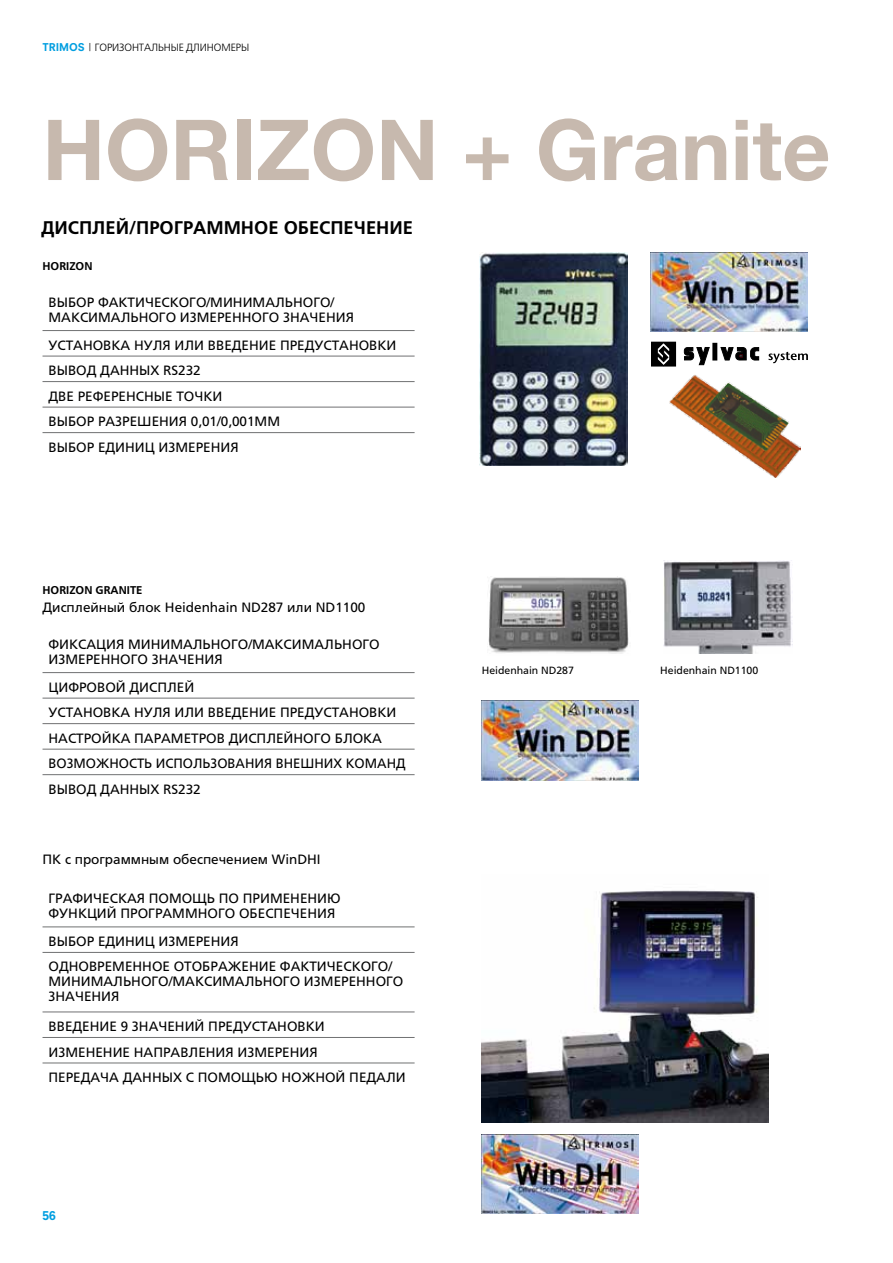
<style>
.page{position:relative;width:893px;height:1263px;background:#fff}
.page>*{position:absolute;margin:0;border:0;box-sizing:border-box;transform-origin:0 0}
.t1{font:700 84.15px "Helvetica Neue";color:#c7b9ae}
.t2{font:700 18.3px "Frutiger LTCYR";color:#000}
.t3{font:13.5px/25.5px "Frutiger LTCYR";color:#000}
.t4{font:800 12px "Neuzeit S";color:#009ee0}
.t5{font:700 11.25px "Frutiger LTCYR";color:#000}
.t6{font:10.5px "Frutiger LTCYR";color:#000}
.t7{font:300 10.5px "Frutiger LTCYR";letter-spacing:-.005em;color:#000}
.s1{font-family:"Neuzeit S";font-weight:800;color:#009ee0}
.s2{font-family:"Neuzeit S";font-weight:400}
</style>
<div class="page">
<img style="left:651px;top:252px;width:157px;height:80px">
<img style="left:482px;top:701px;width:157px;height:79px">
<img style="left:482px;top:1134px;width:157px;height:80px">
<img style="left:482px;top:890px;width:287px;height:233px">
<img style="left:488px;top:576px;width:141px;height:78px">
<img style="left:663px;top:561px;width:129px;height:93px">
<img style="left:669px;top:375px;width:131px;height:102px">
<svg style="left:768px;top:352px;width:40px;height:11px"></svg>
<svg style="left:721px;top:347px;width:38px;height:13px"></svg>
<div style="left:713px;top:343px;width:4px;height:17px;border:1px solid #000"></div>
<svg style="left:684px;top:347px;width:25px;height:18px"></svg>
<div style="left:651px;top:342px;width:25px;height:24px;background:#000"></div>
<svg style="left:657px;top:343px;width:13px;height:22px"></svg>
<img style="left:479px;top:252px;width:148px;height:213px">
<hr style="left:43px;top:330px;width:372px;height:1px;background:#707172">
<hr style="left:43px;top:356px;width:372px;height:1px;background:#707172">
<hr style="left:43px;top:381px;width:372px;height:1px;background:#707172">
<hr style="left:43px;top:407px;width:372px;height:1px;background:#707172">
<hr style="left:43px;top:432px;width:372px;height:1px;background:#707172">
<hr style="left:43px;top:672px;width:372px;height:1px;background:#707172">
<hr style="left:43px;top:698px;width:372px;height:1px;background:#707172">
<hr style="left:43px;top:723px;width:372px;height:1px;background:#707172">
<hr style="left:43px;top:749px;width:372px;height:1px;background:#707172">
<hr style="left:43px;top:774px;width:372px;height:1px;background:#707172">
<hr style="left:43px;top:927px;width:372px;height:1px;background:#707172">
<hr style="left:43px;top:952px;width:372px;height:1px;background:#707172">
<hr style="left:43px;top:1012px;width:372px;height:1px;background:#707172">
<hr style="left:43px;top:1037px;width:372px;height:1px;background:#707172">
<hr style="left:43px;top:1063px;width:372px;height:1px;background:#707172">
<p class="t7" style="left:43px;top:42px;width:208px"><span class="s1">TRIMOS</span> <span class="s2">|</span> ГОРИЗОНТАЛЬНЫЕ ДЛИНОМЕРЫ</p>
<h1 class="t1" style="left:43px;top:98px;width:789px">HORIZON + Granite</h1>
<h2 class="t2" style="left:41px;top:218px;width:373px">ДИСПЛЕЙ/ПРОГРАММНОЕ ОБЕСПЕЧЕНИЕ</h2>
<p class="t5" style="left:43px;top:260px;width:52px">HORIZON</p>
<p class="t3" style="left:49px;top:295px;width:307px;line-height:15px">ВЫБОР ФАКТИЧЕСКОГО/МИНИМАЛЬНОГО/<br>МАКСИМАЛЬНОГО ИЗМЕРЕННОГО ЗНАЧЕНИЯ</p>
<p class="t3" style="left:49px;top:332px;width:349px">УСТАНОВКА НУЛЯ ИЛИ ВВЕДЕНИЕ ПРЕДУСТАНОВКИ<br>ВЫВОД ДАННЫХ RS232<br>ДВЕ РЕФЕРЕНСНЫЕ ТОЧКИ<br>ВЫБОР РАЗРЕШЕНИЯ 0,01/0,001мм<br>ВЫБОР ЕДИНИЦ ИЗМЕРЕНИЯ</p>
<p class="t5" style="left:43px;top:584px;width:95px">HORIZON GRANITE</p>
<p class="t3" style="left:43px;top:595px;width:324px">Дисплейный блок Heidenhain ND287 или ND1100</p>
<p class="t3" style="left:49px;top:637px;width:333px;line-height:15px">ФИКСАЦИЯ МИНИМАЛЬНОГО/МАКСИМАЛЬНОГО<br>ИЗМЕРЕННОГО ЗНАЧЕНИЯ</p>
<p class="t3" style="left:49px;top:674px;width:359px">ЦИФРОВОЙ ДИСПЛЕЙ<br>УСТАНОВКА НУЛЯ ИЛИ ВВЕДЕНИЕ ПРЕДУСТАНОВКИ<br>НАСТРОЙКА ПАРАМЕТРОВ ДИСПЛЕЙНОГО БЛОКА<br>ВОЗМОЖНОСТЬ ИСПОЛЬЗОВАНИЯ ВНЕШНИХ КОМАНД<br>ВЫВОД данных</p>
<p class="t3" style="left:163px;top:776px;width:39px">RS232</p>
<p class="t3" style="left:43px;top:847px;width:280px">ПК с программным обеспечением WinDHI</p>
<p class="t3" style="left:49px;top:891px;width:294px;line-height:15px">ГРАФИЧЕСКАЯ ПОМОЩЬ ПО ПРИМЕНЕНИЮ<br>ФУНКЦИЙ ПРОГРАММНОГО ОБЕСПЕЧЕНИЯ</p>
<p class="t3" style="left:49px;top:929px;width:345px">ВЫБОР ЕДИНИЦ ИЗМЕРЕНИЯ<br>ОДНОВРЕМЕННОЕ ОТОБРАЖЕНИЕ ФАКТИЧЕСКОГО/</p>
<p class="t3" style="left:49px;top:974px;width:356px;line-height:15px">МИНИМАЛЬНОГО/МАКСИМАЛЬНОГО ИЗМЕРЕННОГО<br>ЗНАЧЕНИЯ</p>
<p class="t3" style="left:49px;top:1014px;width:359px">ВВЕДЕНИЕ 9 ЗНАЧЕНИЙ ПРЕДУСТАНОВКИ<br>ИЗМЕНЕНИЕ НАПРАВЛЕНИЯ ИЗМЕРЕНИЯ<br>ПЕРЕДАЧА ДАННЫХ С ПОМОЩЬЮ НОЖНОЙ ПЕДАЛИ</p>
<p class="t4" style="left:43px;top:1209px;width:15px">56</p>
<p class="t6" style="left:482px;top:665px;width:94px">Heidenhain ND287</p>
<p class="t6" style="left:660px;top:665px;width:100px">Heidenhain ND1100</p>
</div>
